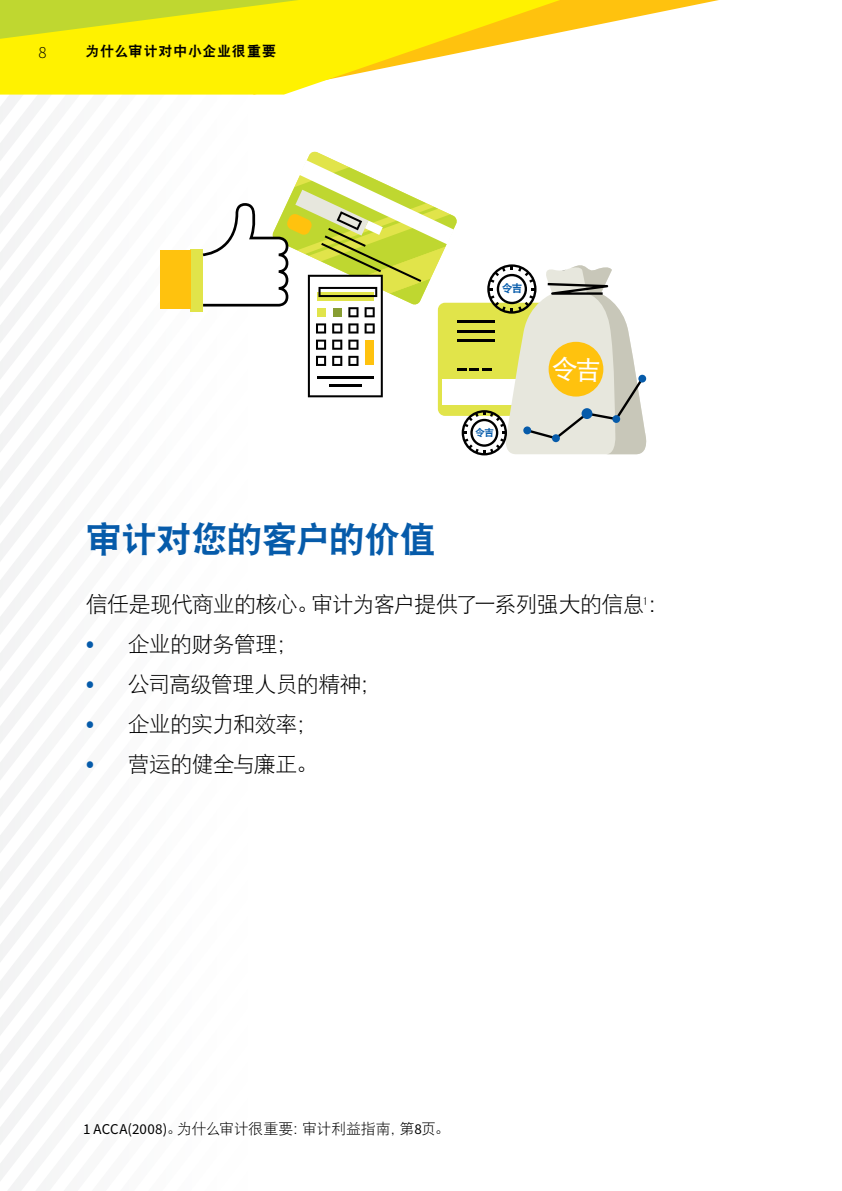
<style>
.page{position:relative;width:842px;height:1191px;background:#fff}
.page>*{position:absolute;margin:0;border:0;box-sizing:border-box;transform-origin:0 0}
.t1{font:36px "DFP Hei W9";letter-spacing:-.025em;color:#065baa}
.t2{font:22px "DFP Hei W3";letter-spacing:-.04em;color:#000}
.t3{font:300 17px "Source Sans Pro";color:#000}
.t4{font:15px "DFP Hei W3";letter-spacing:-.025em;color:#000}
.t5{font:14px "DFP Hei W9";letter-spacing:.06em;color:#000}
.s1{font-family:"Source Sans Pro";font-size:28px;color:#065baa}
.s2{font-family:"Source Sans Pro"}
</style>
<div class="page">
<svg style="left:0;top:1167px;width:40px;height:24px"></svg>
<svg style="left:0;top:1131px;width:40px;height:36px"></svg>
<svg style="left:0;top:463px;width:40px;height:182px"></svg>
<svg style="left:0;top:1058px;width:40px;height:73px"></svg>
<svg style="left:0;top:1022px;width:40px;height:36px"></svg>
<svg style="left:0;top:645px;width:40px;height:377px"></svg>
<svg style="left:651px;top:0;width:68px;height:14px"></svg>
<svg style="left:0;top:0;width:651px;height:455px"></svg>
<p class="t3" style="left:38px;top:42px;width:10px">8</p>
<p class="t5" style="left:85px;top:44px;width:193px">为什么审计对中小企业很重要</p>
<h1 class="t1" style="left:86px;top:521px;width:352px">审计对您的客户的价值</h1>
<p class="t2" style="left:86px;top:593px;width:584px">信任是现代商业的核心。审计为客户提供了一系列强大的信息<sup>1</sup>：</p>
<p class="t2" style="left:86px;top:633px;width:213px"><span class="s1">•</span> 企业的财务管理；</p>
<p class="t2" style="left:86px;top:673px;width:297px"><span class="s1">•</span> 公司高级管理人员的精神；</p>
<p class="t2" style="left:86px;top:713px;width:233px"><span class="s1">•</span> 企业的实力和效率；</p>
<p class="t2" style="left:86px;top:753px;width:234px"><span class="s1">•</span> 营运的健全与廉正。</p>
<p class="t4" style="left:83px;top:1121px;width:368px"><span class="s2">1 ACCA(2008)</span>。为什么审计很重要：审计利益指南，第<span class="s2">8</span>页。</p>
</div>
